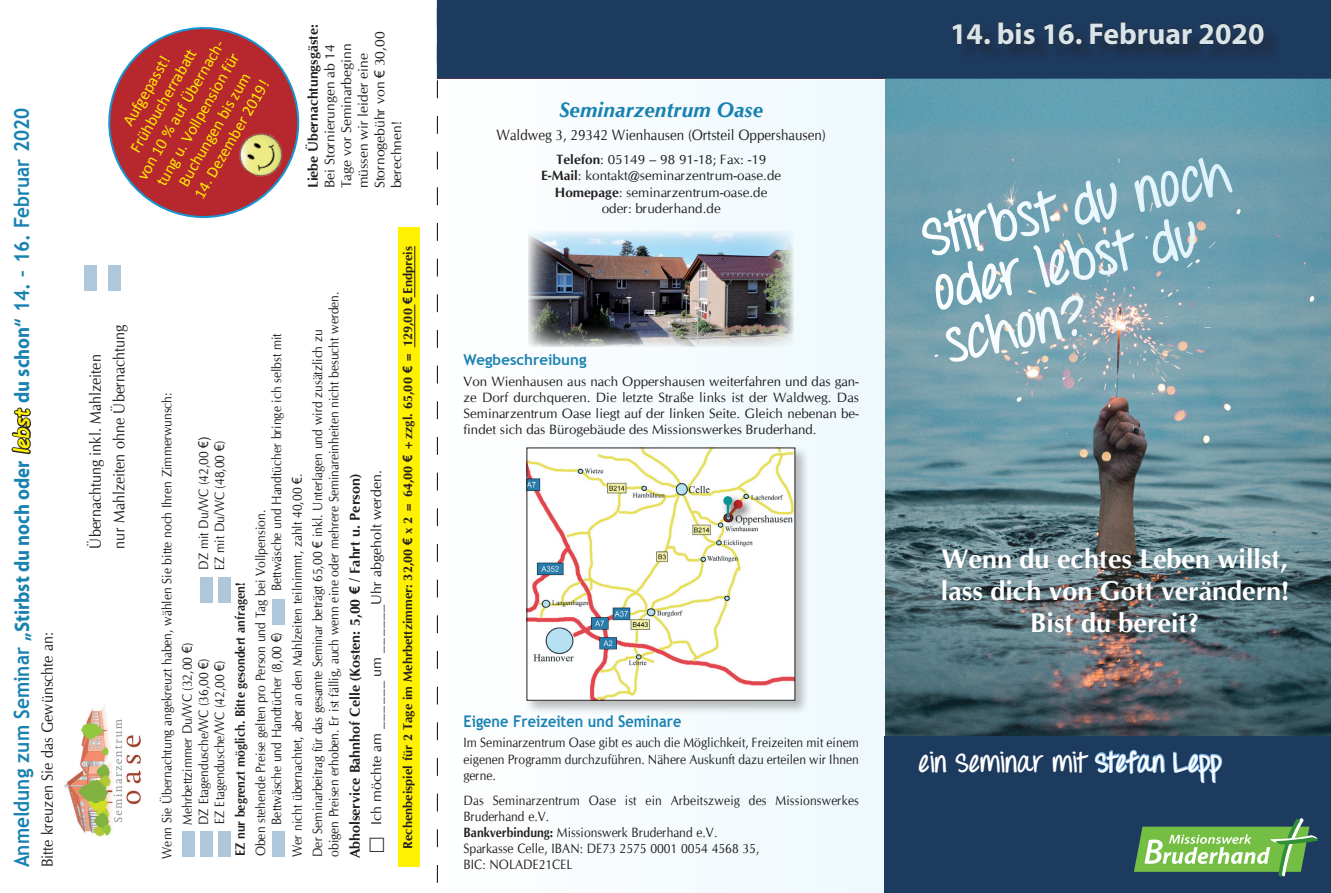
<style>
.page{position:relative;width:1331px;height:893px;background:#fff}
.page>*{position:absolute;margin:0;border:0;box-sizing:border-box;transform-origin:0 0}
.t1{font:700 54px/54px "Throw My Hands Upinthe Air";color:#fff}
.t2{font:700 30.3px "Myriad Pro";color:#d7e4ea}
.t3{font:700 27px/32.4px "Cg Omega";color:#fff;text-align:center}
.t4{font:700 27px "Throw My Hands Upinthe Air";color:#fff}
.Überschrift_2{font:700 21px "Trebuchet MS";color:#1982b1;scale:.9 1}
.t5{font:italic 700 21px "Cg Omega";color:#1982b1}
.t6{font:16.35px/19.5px "Calibri";color:#fff101;text-align:center}
.t7{font:16.05px "Cg Omega";color:#231f20;scale:.9 1}
.t8{font:700 16.05px "Trebuchet MS";color:#1982b1;scale:.9 1}
.t9{font:15px "Cg Omega";color:#231f20;scale:.9 1}
.t10{font:700 15px "Trebuchet MS";color:#1982b1}
.t11{font:700 14.25px "Cg Omega";color:#231f20}
.t12{font:14.25px "Cg Omega";color:#231f20}
.t13{font:13.95px/16.6px "Cg Omega";color:#231f20}
.t14{font:13.5px/16.2px "Cg Omega";color:#231f20;scale:.9 1}
.t15{font:13.5px/16.2px "Cg Omega";color:#231f20;text-align:justify}
.t16{font:700 13.5px "Cg Omega";color:#231f20;scale:.9 1}
.t17{font:700 12.75px "Cg Omega";color:#231f20}
.s1{font-family:"Myriad Pro"}
.s2{font-family:"Comic Sans MS";font-style:italic;color:#fff101}
.s3{font-weight:700}
.s4{font-family:"Arial"}
</style>
<div class="page">
<div style="left:436px;top:80px;width:449px;height:813px;background:#f6fbfe"></div>
<div style="left:525px;top:446px;width:285px;height:269px;background:#231f20;opacity:.3"></div>
<img style="left:528px;top:450px;width:265px;height:249px">
<div style="left:724px;top:496px;width:31px;height:33px;background:#231f20;opacity:.75"></div>
<div style="left:720px;top:493px;width:24px;height:36px;background:#231f20;opacity:.75"></div>
<svg style="left:723px;top:496px;width:20px;height:24px"></svg>
<img style="left:528px;top:231px;width:266px;height:115px">
<svg style="left:437px;top:80px;width:1px;height:813px"></svg>
<svg style="left:11px;top:407px;width:20px;height:48px"></svg>
<div style="left:108px;top:265px;width:13px;height:26px;background:#afc7da"></div>
<div style="left:84px;top:265px;width:12px;height:26px;background:#afc7da"></div>
<div style="left:182px;top:831px;width:13px;height:26px;background:#afc7da"></div>
<div style="left:200px;top:831px;width:13px;height:26px;background:#afc7da"></div>
<div style="left:272px;top:831px;width:13px;height:26px;background:#afc7da"></div>
<div style="left:272px;top:600px;width:13px;height:25px;background:#afc7da"></div>
<img style="left:64px;top:704px;width:77px;height:133px">
<svg style="left:108px;top:27px;width:192px;height:192px"></svg>
<img style="left:232px;top:124px;width:59px;height:60px">
<div style="left:218px;top:831px;width:13px;height:26px;background:#afc7da"></div>
<div style="left:218px;top:577px;width:13px;height:26px;background:#afc7da"></div>
<div style="left:200px;top:577px;width:13px;height:26px;background:#afc7da"></div>
<div style="left:398px;top:227px;width:22px;height:640px;background:#fff101"></div>
<hr style="left:414px;top:304px;width:1px;height:43px;background:#231f20">
<hr style="left:414px;top:246px;width:1px;height:51px;background:#231f20">
<img style="left:885px;top:79px;width:446px;height:658px">
<div style="left:437px;top:0;width:894px;height:79px;background:#1d3a5f"></div>
<div style="left:955px;top:25px;width:327px;height:38px;background:#1d3758"></div>
<svg style="left:952px;top:24px;width:38px;height:21px"></svg>
<svg style="left:998px;top:22px;width:37px;height:23px"></svg>
<svg style="left:1043px;top:23px;width:38px;height:22px"></svg>
<svg style="left:1090px;top:22px;width:103px;height:23px"></svg>
<svg style="left:1199px;top:23px;width:65px;height:22px"></svg>
<div style="left:884px;top:737px;width:447px;height:156px;background:#1d3a5f"></div>
<svg style="left:1094px;top:749px;width:72px;height:25px"></svg>
<svg style="left:1172px;top:719px;width:51px;height:64px"></svg>
<svg style="left:1134px;top:818px;width:185px;height:59px"></svg>
<p class="Überschrift_2" style="left:9px;top:867px;width:845px;rotate:-90deg">Anmeldung zum Seminar <span class="s1">„Stirbst du noch oder</span> <span class="s2">lebst</span> <span class="s1">du schon“</span> 14. – 16. Februar 2020</p>
<p class="t7" style="left:38px;top:867px;width:263px;rotate:-90deg">Bitte kreuzen Sie das Gewünschte an:</p>
<p class="t6" style="left:115px;top:163px;width:163px;rotate:-60deg">Frühbucherrabatt<br>von 10 % auf Übernach&shy;tung u. Vollpension für<br>Buchungen bis zum</p>
<p class="t6" style="left:118px;top:119px;width:79px;rotate:-60deg">Aufgepasst!</p>
<p class="t6" style="left:189px;top:192px;width:135px;rotate:-60deg">14. Dezember 2019!</p>
<p class="t13" style="left:305px;top:188px;width:165px;rotate:-90deg"><span class="s3">Liebe Übernachtungsgäste:<br></span>Bei Stornierungen ab 14<br>Tage vor Seminarbeginn müssen wir leider eine<br>Stornogebühr von <span class="s4">€</span> 30,00 berechnen!</p>
<p class="t7" style="left:110px;top:548px;width:250px;rotate:-90deg">nur Mahlzeiten ohne Übernachtung</p>
<p class="t7" style="left:86px;top:549px;width:217px;rotate:-90deg">Übernachtung inkl. Mahlzeiten</p>
<p class="t14" style="left:310px;top:857px;width:630px;rotate:-90deg">Der Seminarbeitrag für das gesamte Seminar beträgt 65,00 <span class="s4">€</span> inkl. Unterlagen und wird zusätzlich zu obigen Preisen erhoben. Er ist fällig, auch wenn eine oder mehrere Seminareinheiten nicht besucht werden.</p>
<p class="t14" style="left:269px;top:591px;width:288px;rotate:-90deg">Bettwäsche und Handtücher bringe ich selbst mit</p>
<p class="t14" style="left:159px;top:859px;width:519px;rotate:-90deg">Wenn Sie Übernachtung angekreuzt haben, wählen Sie bitte noch Ihren Zimmerwunsch:</p>
<p class="t14" style="left:196px;top:570px;width:149px;rotate:-90deg">DZ mit Du/WC (42,00 <span class="s4">€)</span></p>
<p class="t14" style="left:212px;top:570px;width:145px;rotate:-90deg">EZ mit Du/WC (48,00 <span class="s4">€</span>)</p>
<p class="t11" style="left:347px;top:858px;width:385px;rotate:-90deg">Abholservice Bahnhof Celle (Kosten: 5,00 <span class="s4">€</span> / Fahrt u. Person)</p>
<p class="t12" style="left:368px;top:825px;width:356px;rotate:-90deg">Ich möchte am ______ um ______Uhr abgeholt werden.</p>
<p class="t14" style="left:289px;top:857px;width:427px;rotate:-90deg">Wer nicht übernachtet, aber an den Mahlzeiten teilnimmt, zahlt 40,00 <span class="s4">€</span>.</p>
<p class="t14" style="left:253px;top:825px;width:351px;text-indent:-31px;rotate:-90deg">Oben stehende Preise gelten pro Person und Tag bei Vollpension.<br>Bettwäsche und Handtücher (8,00 <span class="s4">€</span>)</p>
<p class="t16" style="left:232px;top:856px;width:305px;rotate:-90deg">EZ nur begrenzt möglich. Bitte gesondert anfragen!</p>
<p class="t14" style="left:179px;top:825px;width:204px;rotate:-90deg">Mehrbettzimmer Du/WC (32,00 <span class="s4">€</span>)<br>DZ Etagendusche/WC (36,00 <span class="s4">€</span>)</p>
<p class="t14" style="left:212px;top:824px;width:183px;rotate:-90deg">EZ Etagendusche/WC (42,00 <span class="s4">€</span>)</p>
<p class="t17" style="left:400px;top:849px;width:604px;rotate:-90deg">Rechenbeispiel für 2 Tage im Mehrbettzimmer: 32,00 <span class="s4">€</span> x 2 = 64,00 <span class="s4">€</span> +zzgl. 65,00 <span class="s4">€</span> = 129,00 <span class="s4">€</span> Endpreis</p>
<p class="t5" style="left:559px;top:98px;width:206px">Seminarzentrum Oase</p>
<p class="t9" style="left:497px;top:126px;width:367px">Waldweg 3, 29342 Wienhausen (Ortsteil Oppershausen)</p>
<p class="t15" style="left:556px;top:152px;width:212px"><span class="s3">Telefon</span>: 05149 – 98 91-18; Fax: -19</p>
<p class="t15" style="left:541px;top:168px;width:242px"><span class="s3">E-Mail</span>: kontakt@seminarzentrum-oase.de</p>
<p class="t15" style="left:555px;top:184px;width:214px"><span class="s3">Homepage</span>: seminarzentrum-oase.de</p>
<p class="t15" style="left:602px;top:200px;width:121px">oder: bruderhand.de</p>
<p class="t10" style="left:463px;top:350px;width:125px">Wegbeschreibung</p>
<p class="t15" style="left:463px;top:373px;width:397px">Von Wienhausen aus nach Oppershausen weiterfahren und das gan&shy;ze Dorf durchqueren. Die letzte Straße links ist der Waldweg. Das Seminarzentrum Oase liegt auf der linken Seite. Gleich nebenan be&shy;findet sich das Bürogebäude des Missionswerkes Bruderhand.</p>
<p class="t8" style="left:463px;top:711px;width:243px">Eigene Freizeiten und Seminare</p>
<p class="t14" style="left:463px;top:735px;width:441px;text-align:justify">Im Seminarzentrum Oase gibt es auch die Möglichkeit, Freizeiten mit einem eigenen Programm durchzuführen. Nähere Auskunft dazu erteilen wir Ihnen gerne.</p>
<p class="t14" style="left:463px;top:792px;width:441px">Das Seminarzentrum Oase ist ein Arbeitszweig des Missionswerkes<br>Bruderhand e.V.</p>
<p class="t14" style="left:463px;top:824px;width:284px"><span class="s3">Bankverbindung:</span> Missionswerk Bruderhand e.V.</p>
<p class="t14" style="left:463px;top:841px;width:330px">Sparkasse Celle, IBAN: DE73 2575 0001 0054 4568 35,</p>
<p class="t14" style="left:463px;top:857px;width:123px">BIC: NOLADE21CEL</p>
<p class="t2" style="left:950px;top:14px;width:316px">14. bis 16. Februar 2020</p>
<p class="t1" style="left:918px;top:216px;width:315px;rotate:-12deg">Stirbst du noch oder lebst du schon?</p>
<p class="t3" style="left:941px;top:542px;width:349px">Wenn du echtes Leben willst, lass dich von Gott verändern!<br>Bist du bereit?</p>
<p class="t4" style="left:918px;top:745px;width:305px">ein Seminar mit Stefan Lepp</p>
</div>
